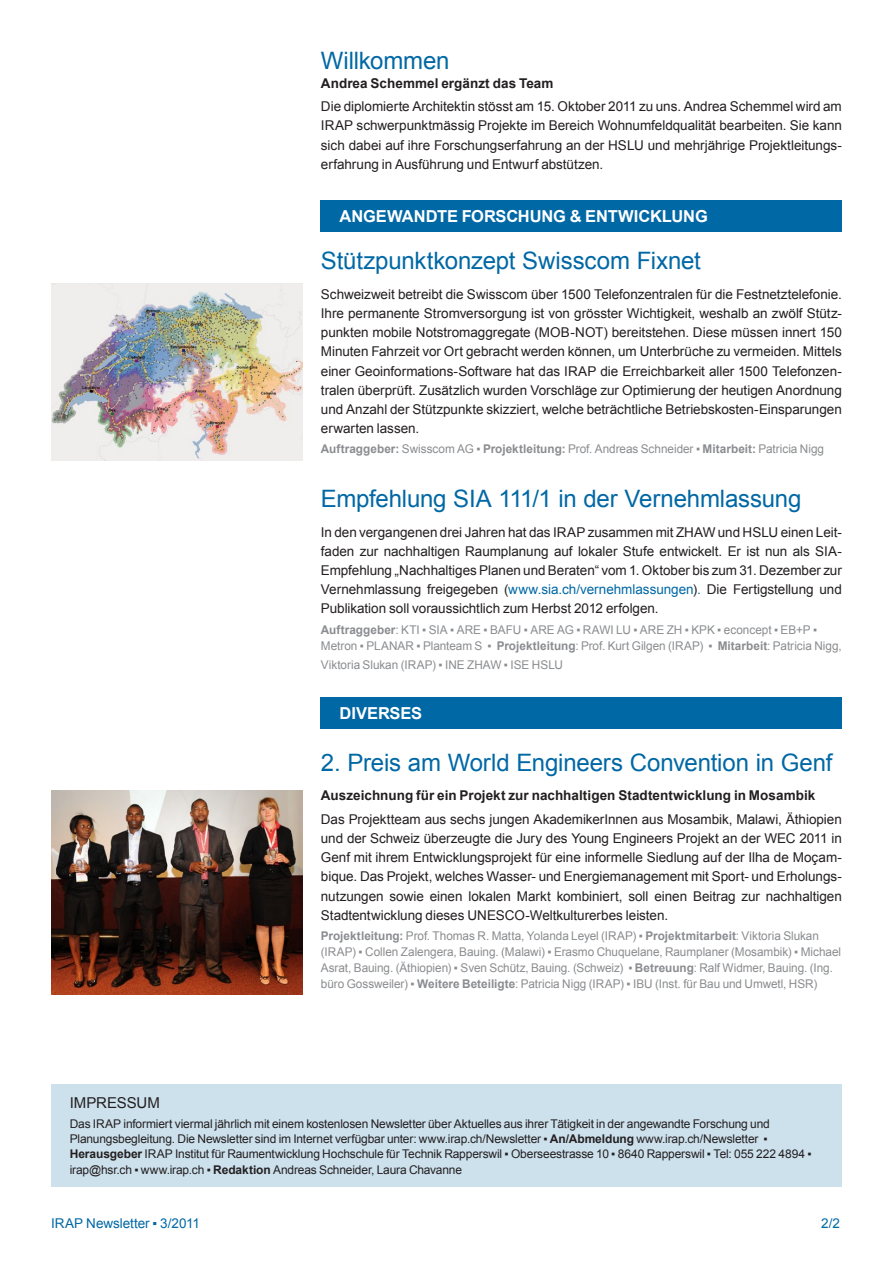
<style>
.page{position:relative;width:893px;height:1263px;background:#fff}
.page>*{position:absolute;margin:0;border:0;box-sizing:border-box;transform-origin:0 0}
.Überschrift_1{font:24px "Arial";letter-spacing:-.005em;color:#0068a5}
.Lauftext{font:24px "Arial";letter-spacing:-.01em;color:#0068a5}
.t1{font:700 16.5px "Arial";letter-spacing:-.01em;color:#fff}
.Überschrift_2{font:15px "Arial";color:#231f20}
.Lauftext-2{font:13.5px/19.2px "Arial";letter-spacing:-.005em;color:#231f20;text-align:justify}
.Einleitung{font:700 13.5px "Arial";letter-spacing:.005em;color:#231f20}
.t2{font:13.5px "Arial";color:#0068a5}
.Projektinfo{font:12px/15.9px "Arial";letter-spacing:-.005em;color:#8a8c8f}
.Impressum{font:12px/15.3px "Arial";letter-spacing:-.015em;color:#231f20}
.s1{font-weight:700}
.s2{color:#0068a5}
</style>
<div class="page">
<div style="left:51px;top:1084px;width:791px;height:102px;background:#cde1ed"></div>
<div style="left:321px;top:200px;width:521px;height:32px;background:#0068a5"></div>
<div style="left:321px;top:697px;width:521px;height:32px;background:#0068a5"></div>
<img style="left:51px;top:284px;width:251px;height:176px">
<img style="left:51px;top:791px;width:251px;height:203px">
<p class="Lauftext" style="left:321px;top:44px;width:130px">Willkommen</p>
<p class="Einleitung" style="left:321px;top:74px;width:234px">Andrea Schemmel ergänzt das Team</p>
<p class="Lauftext-2" style="left:321px;top:97px;width:523px">Die diplomierte Architektin stösst am 15. Oktober 2011 zu uns. Andrea Schemmel wird am IRAP schwerpunktmässig Projekte im Bereich Wohnumfeldqualität bearbeiten. Sie kann sich dabei auf ihre Forschungserfahrung an der HSLU und mehrjährige Projektleitungs&shy;erfahrung in Ausführung und Entwurf abstützen.</p>
<p class="t1" style="left:340px;top:206px;width:370px">ANGEWANDTE FORSCHUNG &amp; ENTWICKLUNG</p>
<p class="Überschrift_1" style="left:321px;top:245px;width:381px">Stützpunktkonzept Swisscom Fixnet</p>
<p class="Lauftext-2" style="left:321px;top:284px;width:523px">Schweizweit betreibt die Swisscom über 1500 Telefonzentralen für die Festnetztelefonie.<br>Ihre permanente Stromversorgung ist von grösster Wichtigkeit, weshalb an zwölf Stütz&shy;punkten mobile Notstromaggregate (MOB-NOT) bereitstehen. Diese müssen innert 150<br>Minuten Fahrzeit vor Ort gebracht werden können, um Unterbrüche zu vermeiden. Mittels einer Geoinformations-Software hat das IRAP die Erreichbarkeit aller 1500 Telefonzen&shy;tralen überprüft. Zusätzlich wurden Vorschläge zur Optimierung der heutigen Anordnung und Anzahl der Stützpunkte skizziert, welche beträchtliche Betriebskosten-Einsparungen erwarten lassen.</p>
<p class="Projektinfo" style="left:321px;top:441px;width:505px"><span class="s1">Auftraggeber:</span> Swisscom AG ▪ <span class="s1">Projektleitung:</span> Prof. Andreas Schneider ▪ <span class="s1">Mitarbeit:</span> Patricia Nigg</p>
<p class="Überschrift_1" style="left:321px;top:483px;width:482px">Empfehlung SIA 111/1 in der Vernehmlassung</p>
<p class="Lauftext-2" style="left:321px;top:522px;width:523px">In den vergangenen drei Jahren hat das IRAP zusammen mit ZHAW und HSLU einen Leit&shy;faden zur nachhaltigen Raumplanung auf lokaler Stufe entwickelt. Er ist nun als SIA-Empfehlung „Nachhaltiges Planen und Beraten“ vom 1. Oktober bis zum 31. Dezember zur Vernehmlassung freigegeben (<span class="s2">www.sia.ch/vernehmlassungen</span>)<span class="s2">.</span> Die Fertigstellung und Publikation soll voraussichtlich zum Herbst 2012 erfolgen.</p>
<p class="Projektinfo" style="left:321px;top:621px;width:522px"><span class="s1">Auftraggeber</span>: KTI ▪ SIA ▪ ARE ▪ BAFU ▪ ARE AG ▪ RAWI LU ▪ ARE ZH ▪ KPK ▪ econcept ▪ EB+P ▪<br>Metron ▪ PLANAR ▪ Planteam S ▪ <span class="s1">Projektleitung</span>: Prof. Kurt Gilgen (IRAP) ▪ <span class="s1">Mitarbeit</span>: Patricia Nigg,</p>
<p class="Projektinfo" style="left:321px;top:657px;width:244px">Viktoria Slukan (IRAP) ▪ INE ZHAW ▪ ISE HSLU</p>
<p class="t1" style="left:340px;top:702px;width:84px">DIVERSES</p>
<p class="Überschrift_1" style="left:321px;top:747px;width:513px">2. Preis am World Engineers Convention in Genf</p>
<p class="Einleitung" style="left:321px;top:787px;width:496px">Auszeichnung für ein Projekt zur nachhaltigen Stadtentwicklung in Mosambik</p>
<p class="Lauftext-2" style="left:321px;top:810px;width:523px">Das Projektteam aus sechs jungen AkademikerInnen aus Mosambik, Malawi, Äthiopien und der Schweiz überzeugte die Jury des Young Engineers Projekt an der WEC 2011 in Genf mit ihrem Entwicklungsprojekt für eine informelle Siedlung auf der Ilha de Moçam&shy;bique. Das Projekt, welches Wasser- und Energiemanagement mit Sport- und Erholungs&shy;nutzungen sowie einen lokalen Markt kombiniert, soll einen Beitrag zur nachhaltigen Stadtentwicklung dieses UNESCO-Weltkulturerbes leisten.</p>
<p class="Projektinfo" style="left:321px;top:928px;width:522px"><span class="s1">Projektleitung:</span> Prof. Thomas R. Matta, Yolanda Leyel (IRAP) ▪ <span class="s1">Projektmitarbeit</span>: Viktoria Slukan (IRAP) ▪ Collen Zalengera, Bauing. (Malawi) ▪ Erasmo Chuquelane, Raumplaner (Mosambik) ▪ Michael Asrat, Bauing. (Äthiopien) ▪ Sven Schütz, Bauing. (Schweiz) ▪ <span class="s1">Betreuung</span>: Ralf Widmer, Bauing. (Ing. büro Gossweiler) ▪ <span class="s1">Weitere Beteiligte</span>: Patricia Nigg (IRAP) ▪ IBU (Inst. für Bau und Umwetl, HSR)</p>
<p class="Überschrift_2" style="left:70px;top:1093px;width:92px">IMPRESSUM</p>
<p class="Impressum" style="left:70px;top:1116px;width:743px">Das IRAP informiert viermal jährlich mit einem kostenlosen Newsletter über Aktuelles aus ihrer Tätigkeit in der angewandte Forschung und Planungsbegleitung. Die Newsletter sind im Internet verfügbar unter: www.irap.ch/Newsletter ▪ <span class="s1">An/Abmeldung</span> www.irap.ch/Newsletter ▪ <span class="s1">Herausgeber</span> IRAP Institut für Raumentwicklung Hochschule für Technik Rapperswil ▪ Oberseestrasse 10 ▪ 8640 Rapperswil ▪ Tel: 055 222 4894 ▪ irap@hsr.ch ▪ www.irap.ch ▪ <span class="s1">Redaktion</span> Andreas Schneider, Laura Chavanne</p>
<p class="t2" style="left:51px;top:1214px;width:150px">IRAP Newsletter ▪ 3/2011</p>
<p class="t2" style="left:821px;top:1214px;width:21px">2/2</p>
</div>
